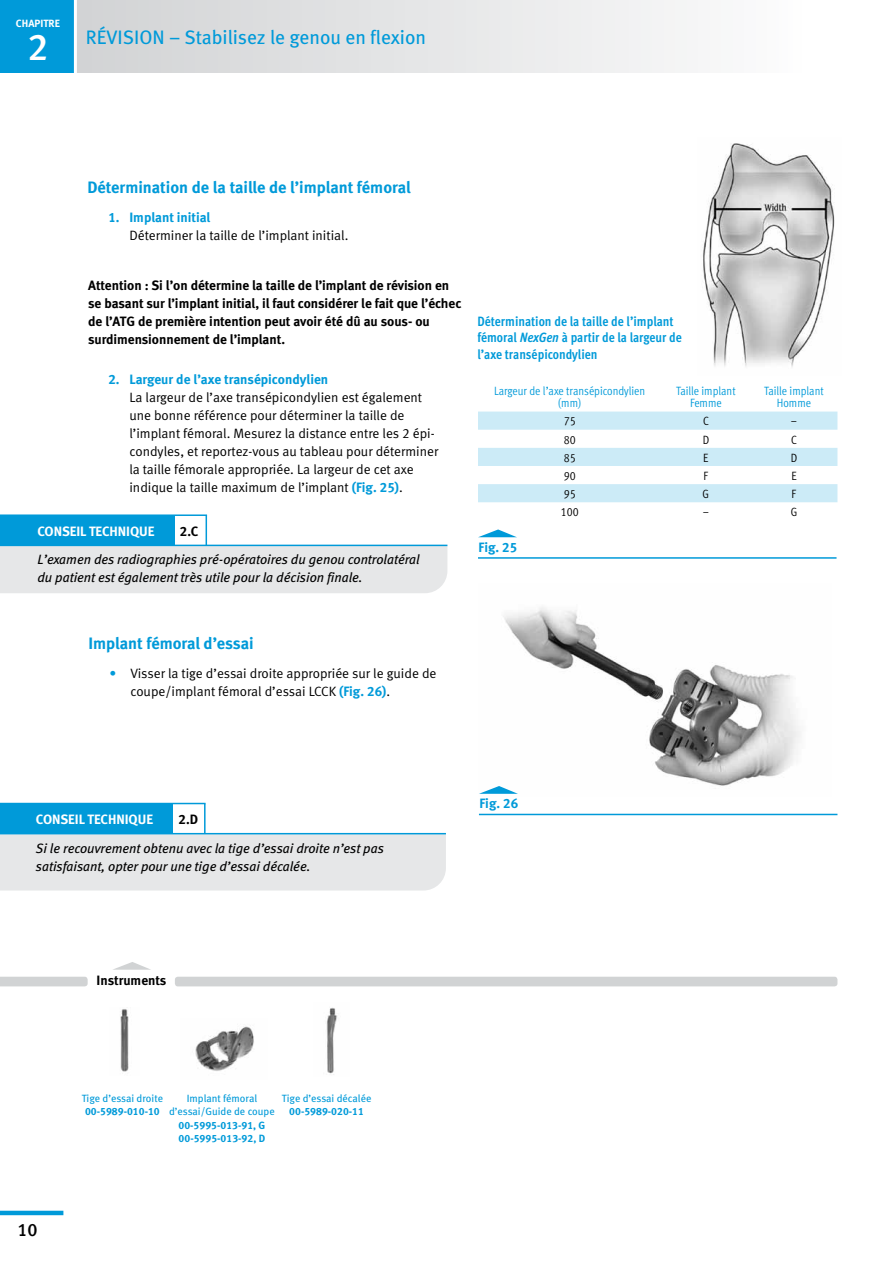
<style>
.page{position:relative;width:893px;height:1263px;background:#fff}
.page>*{position:absolute;margin:0;border:0;box-sizing:border-box;transform-origin:0 0}
.t1{font:37.5px "Meta Medium Expert";color:#fff}
.t2{font:19.5px "Meta Book LF";color:#009ad9}
.t3{font:18px "Meta Medium LF";color:#000}
.t4{font:16.5px "Meta Bold LF";color:#009ad9}
.t5{font:13.5px/18px "Meta Normal LF";color:#000}
.t6{font:13.5px/18px "Meta Bold LF";color:#000}
.t7{font:italic 13.5px/18px "Meta Book LF";color:#000}
.t8{font:13.5px/16.5px "Meta Cond Bold LF";color:#009ad9}
.t9{font:13.5px "Meta Bold LF";color:#009ad9}
.t10{font:13.5px "Meta Bold LF";color:#fff}
.t11{font:12px/12px "Meta Cond Normal LF";color:#009ad9;text-align:center}
.t12{font:12px "Meta Cond Normal LF";color:#000}
.t13{font:10.5px/13.5px "Meta";color:#009ad9;text-align:center}
.t14{font:10.5px/13.5px "Meta Bold LF";color:#009ad9}
.t15{font:10.5px "Meta Bold LF";color:#fff}
.s1{font-family:"Meta Bold LF";color:#009ad9}
.s2{font-family:"Meta Cond Bold Lf";font-style:italic}
.s3{color:#009ad9}
</style>
<div class="page">
<hr style="left:0;top:1211px;width:63px;height:4px;background:#009ad9">
<div style="left:77px;top:0;width:733px;height:72px;background:linear-gradient(to right,#d1d3d4,#fcfcfd)"></div>
<div style="left:0;top:0;width:74px;height:72px;background:#009ad9"></div>
<hr style="left:478px;top:557px;width:358px;height:2px;background:#009ad9">
<svg style="left:479px;top:529px;width:37px;height:8px"></svg>
<svg style="left:478px;top:412px;width:359px;height:90px"></svg>
<img style="left:703px;top:143px;width:132px;height:224px">
<div style="left:0;top:515px;width:174px;height:30px;background:#009ad9"></div>
<div style="left:0;top:546px;width:447px;height:47px;background:#e6e7e8"></div>
<hr style="left:0;top:514px;width:207px;height:2px;background:#009ad9">
<hr style="left:0;top:545px;width:447px;height:1px;background:#009ad9">
<hr style="left:206px;top:515px;width:1px;height:30px;background:#009ad9">
<div style="left:175px;top:977px;width:662px;height:9px;background:#d1d3d4;border-radius:3px"></div>
<svg style="left:0;top:977px;width:88px;height:9px"></svg>
<svg style="left:113px;top:962px;width:38px;height:8px"></svg>
<img style="left:120px;top:1009px;width:9px;height:63px">
<img style="left:195px;top:1026px;width:59px;height:45px">
<div style="left:0;top:803px;width:173px;height:30px;background:#009ad9"></div>
<div style="left:0;top:834px;width:446px;height:56px;background:#e6e7e8"></div>
<hr style="left:0;top:803px;width:206px;height:1px;background:#009ad9">
<hr style="left:0;top:833px;width:446px;height:1px;background:#009ad9">
<hr style="left:204px;top:804px;width:2px;height:30px;background:#009ad9">
<img style="left:503px;top:607px;width:298px;height:179px">
<hr style="left:479px;top:814px;width:358px;height:1px;background:#009ad9">
<svg style="left:479px;top:786px;width:39px;height:8px"></svg>
<img style="left:326px;top:1007px;width:12px;height:68px">
<p class="t15" style="left:16px;top:17px;width:45px">CHAPITRE</p>
<h1 class="t1" style="left:28px;top:26px;width:22px">2</h1>
<h1 class="t1" style="left:31px;top:26px;width:16px">1</h1>
<h2 class="t2" style="left:86px;top:25px;width:342px">RÉVISION – Stabilisez le genou en flexion</h2>
<h2 class="t2" style="left:86px;top:25px;width:320px">Etablissemen de la plate-forme tibiale</h2>
<p class="t4" style="left:87px;top:177px;width:325px">Détermination de la taille de l’implant fémoral</p>
<p class="t9" style="left:108px;top:209px;width:103px">1. Implant initial</p>
<p class="t5" style="left:129px;top:226px;width:220px">Déterminer la taille de l’implant initial.</p>
<p class="t6" style="left:88px;top:276px;width:375px">Attention : Si l’on détermine la taille de l’implant de révision en se basant sur l’implant initial, il faut considérer le fait que l’échec de l’ATG de première intention peut avoir été dû au sous- ou surdimensionnement de l’implant.</p>
<p class="t9" style="left:108px;top:371px;width:221px">2. Largeur de l’axe transépicondylien</p>
<p class="t5" style="left:129px;top:388px;width:310px">La largeur de l’axe transépicondylien est également une bonne référence pour déterminer la taille de l’implant fémoral. Mesurez la distance entre les 2 épi&shy;condyles, et reportez-vous au tableau pour déterminer la taille fémorale appropriée. La largeur de cet axe indique la taille maximum de l’implant <span class="s1">(Fig. 25)</span>.</p>
<p class="t10" style="left:37px;top:523px;width:119px">CONSEIL TECHNIQUE</p>
<p class="t6" style="left:180px;top:522px;width:20px">2.C</p>
<p class="t7" style="left:37px;top:550px;width:384px">L’examen des radiographies pré-opératoires du genou controlatéral du patient est également très utile pour la décision finale.</p>
<p class="t8" style="left:477px;top:313px;width:206px">Détermination de la taille de l’implant fémoral <span class="s2">NexGen</span> à partir de la largeur de l’axe transépicondylien</p>
<p class="t11" style="left:494px;top:385px;width:153px">Largeur de l’axe transépicondylien (mm)</p>
<p class="t11" style="left:676px;top:385px;width:61px">Taille implant<br>Femme</p>
<p class="t11" style="left:764px;top:385px;width:61px">Taille implant<br>Homme</p>
<p class="t12" style="left:564px;top:414px;width:13px">75</p>
<p class="t12" style="left:703px;top:414px;width:7px">C</p>
<p class="t12" style="left:791px;top:414px;width:8px">–</p>
<p class="t12" style="left:564px;top:433px;width:13px">80</p>
<p class="t12" style="left:703px;top:433px;width:8px">D</p>
<p class="t12" style="left:791px;top:433px;width:7px">C</p>
<p class="t12" style="left:564px;top:451px;width:13px">85</p>
<p class="t12" style="left:703px;top:451px;width:7px">E</p>
<p class="t12" style="left:791px;top:451px;width:8px">D</p>
<p class="t12" style="left:564px;top:469px;width:13px">90</p>
<p class="t12" style="left:704px;top:469px;width:6px">F</p>
<p class="t12" style="left:791px;top:469px;width:7px">E</p>
<p class="t12" style="left:564px;top:487px;width:13px">95</p>
<p class="t12" style="left:703px;top:487px;width:8px">G</p>
<p class="t12" style="left:792px;top:487px;width:6px">F</p>
<p class="t12" style="left:561px;top:505px;width:19px">100</p>
<p class="t12" style="left:703px;top:505px;width:8px">–</p>
<p class="t12" style="left:791px;top:505px;width:8px">G</p>
<p class="t9" style="left:478px;top:539px;width:40px">Fig. 25</p>
<p class="t4" style="left:88px;top:633px;width:167px">Implant fémoral d’essai</p>
<p class="t5" style="left:130px;top:664px;width:308px;text-indent:-21px"><span class="s3">•</span> Visser la tige d’essai droite appropriée sur le guide de coupe/implant fémoral d’essai LCCK <span class="s1">(Fig. 26)</span>.</p>
<p class="t10" style="left:36px;top:811px;width:119px">CONSEIL TECHNIQUE</p>
<p class="t6" style="left:178px;top:810px;width:21px">2.D</p>
<p class="t7" style="left:36px;top:839px;width:349px">Si le recouvrement obtenu avec la tige d’essai droite n’est pas satisfaisant, opter pour une tige d’essai décalée.</p>
<p class="t9" style="left:479px;top:795px;width:40px">Fig. 26</p>
<p class="t6" style="left:97px;top:971px;width:71px">Instruments</p>
<h3 class="t3" style="left:17px;top:1219px;width:22px">10</h3>
<p class="t13" style="left:169px;top:1091px;width:107px">Implant fémoral d’essai/Guide de coupe</p>
<p class="t14" style="left:178px;top:1118px;width:88px">00-5995-013-91, G<br>00-5995-013-92, D</p>
<p class="t13" style="left:282px;top:1091px;width:91px">Tige d’essai décalée</p>
<p class="t14" style="left:289px;top:1105px;width:76px">00-5989-020-11</p>
<p class="t13" style="left:82px;top:1091px;width:83px">Tige d’essai droite</p>
<p class="t14" style="left:85px;top:1105px;width:76px">00-5989-010-10</p>
</div>
